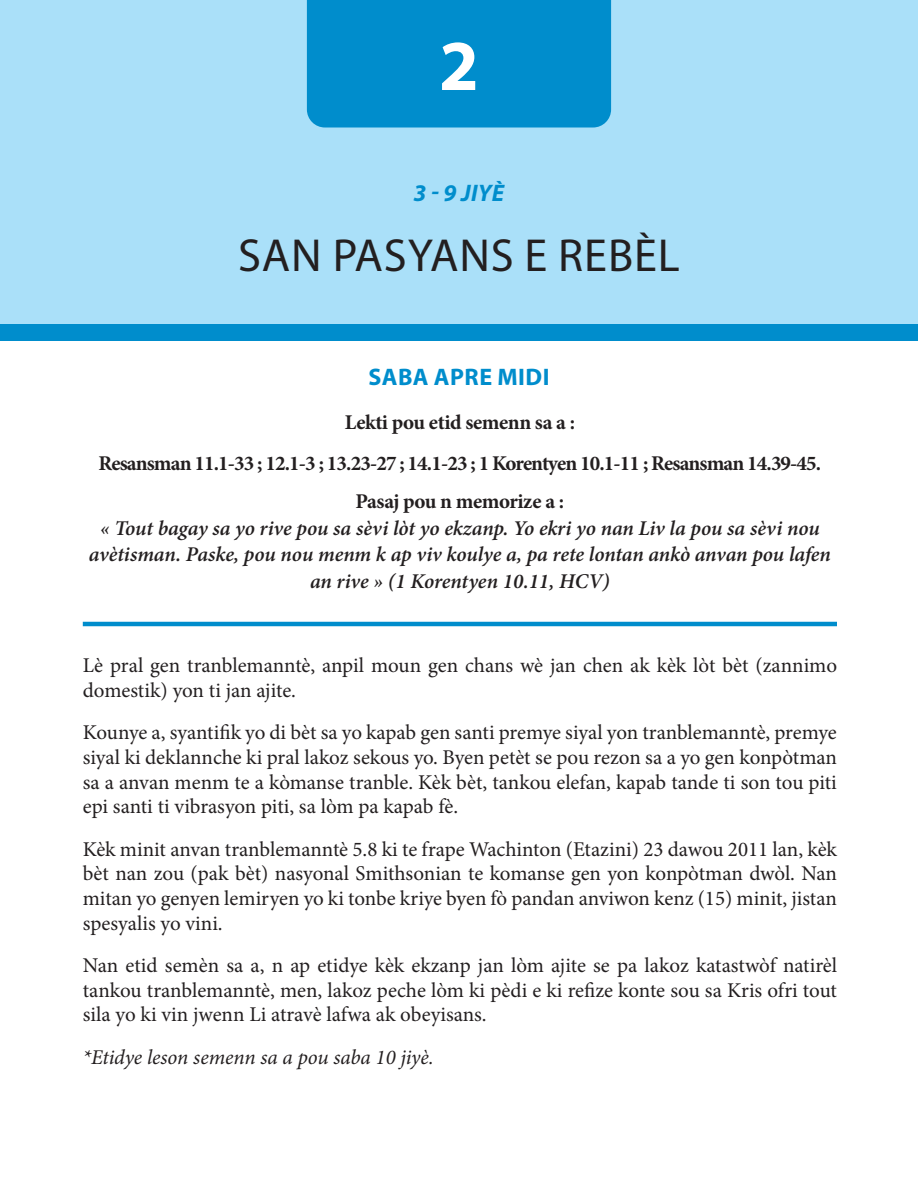
<style>
.page{position:relative;width:918px;height:1188px;background:#fff}
.page>*{position:absolute;margin:0;border:0;box-sizing:border-box;transform-origin:0 0}
.t1{font:700 72px "Myriad Pro";color:#fff}
.t2{font:46.5px "Myriad Pro";letter-spacing:.02em;color:#231f20}
.t3{font:700 24px "Myriad Pro";letter-spacing:.02em;color:#008dcc}
.t4{font:italic 700 24px "Myriad Pro";color:#008dcc}
.t5{font:21px/24.6px "Minion Pro";color:#231f20;text-align:justify}
.t6{font:italic 600 21px/26.4px "Minion Pro";letter-spacing:-.005em;color:#231f20;text-align:center}
.t7{font:700 21px/38.4px "Minion Pro";letter-spacing:-.04em;color:#231f20;text-align:center}
.t8{font:italic 21px "Minion Pro";letter-spacing:-.005em;color:#231f20}
.t9{font:700 21px "Minion Pro";letter-spacing:-.02em;color:#231f20}
</style>
<div class="page">
<div style="left:0;top:0;width:918px;height:324px;background:#aae0f9"></div>
<div style="left:0;top:324px;width:918px;height:16px;background:#008dcc"></div>
<div style="left:306px;top:0;width:305px;height:128px;background:#008dcc"></div>
<hr style="left:83px;top:622px;width:754px;height:4px;background:#008dcc">
<p class="t1" style="left:439px;top:19px;width:41px">2</p>
<p class="t4" style="left:413px;top:177px;width:92px">3 - 9 JIYÈ</p>
<p class="t2" style="left:238px;top:227px;width:443px">SAN PASYANS E REBÈL</p>
<p class="t3" style="left:368px;top:361px;width:183px">SABA APRE MIDI</p>
<p class="t9" style="left:345px;top:407px;width:232px">Lekti pou etid semenn sa a :</p>
<p class="t7" style="left:98px;top:444px;width:724px">Resansman 11.1-33 ; 12.1-3 ; 13.23-27 ; 14.1-23 ; 1 Korentyen 10.1-11 ; Resansman 14.39-45.<br>Pasaj pou n memorize a :</p>
<p class="t6" style="left:89px;top:515px;width:744px">« Tout bagay sa yo rive pou sa sèvi lòt yo ekzanp. Yo ekri yo nan Liv la pou sa sèvi nou avètisman. Paske, pou nou menm k ap viv koulye a, pa rete lontan ankò anvan pou lafen an rive » (1 Korentyen 10.11, HCV)</p>
<p class="t5" style="left:83px;top:653px;width:756px">Lè pral gen tranblemanntè, anpil moun gen chans wè jan chen ak kèk lòt bèt (zannimo domestik) yon ti jan ajite.</p>
<p class="t5" style="left:83px;top:721px;width:756px">Kounye a, syantifik yo di bèt sa yo kapab gen santi premye siyal yon tranblemanntè, premye siyal ki deklannche ki pral lakoz sekous yo. Byen petèt se pou rezon sa a yo gen konpòtman sa a anvan menm te a kòmanse tranble. Kèk bèt, tankou elefan, kapab tande ti son tou piti epi santi ti vibrasyon piti, sa lòm pa kapab fè.</p>
<p class="t5" style="left:83px;top:837px;width:756px">Kèk minit anvan tranblemanntè 5.8 ki te frape Wachinton (Etazini) 23 dawou 2011 lan, kèk bèt nan zou (pak bèt) nasyonal Smithsonian te komanse gen yon konpòtman dwòl. Nan mitan yo genyen lemiryen yo ki tonbe kriye byen fò pandan anviwon kenz (15) minit, jistan spesyalis yo vini.</p>
<p class="t5" style="left:83px;top:953px;width:756px">Nan etid semèn sa a, n ap etidye kèk ekzanp jan lòm ajite se pa lakoz katastwòf natirèl tankou tranblemanntè, men, lakoz peche lòm ki pèdi e ki refize konte sou sa Kris ofri tout sila yo ki vin jwenn Li atravè lafwa ak obeyisans.</p>
<p class="t8" style="left:83px;top:1043px;width:352px">*Etidye leson semenn sa a pou saba 10 jiyè.</p>
</div>
